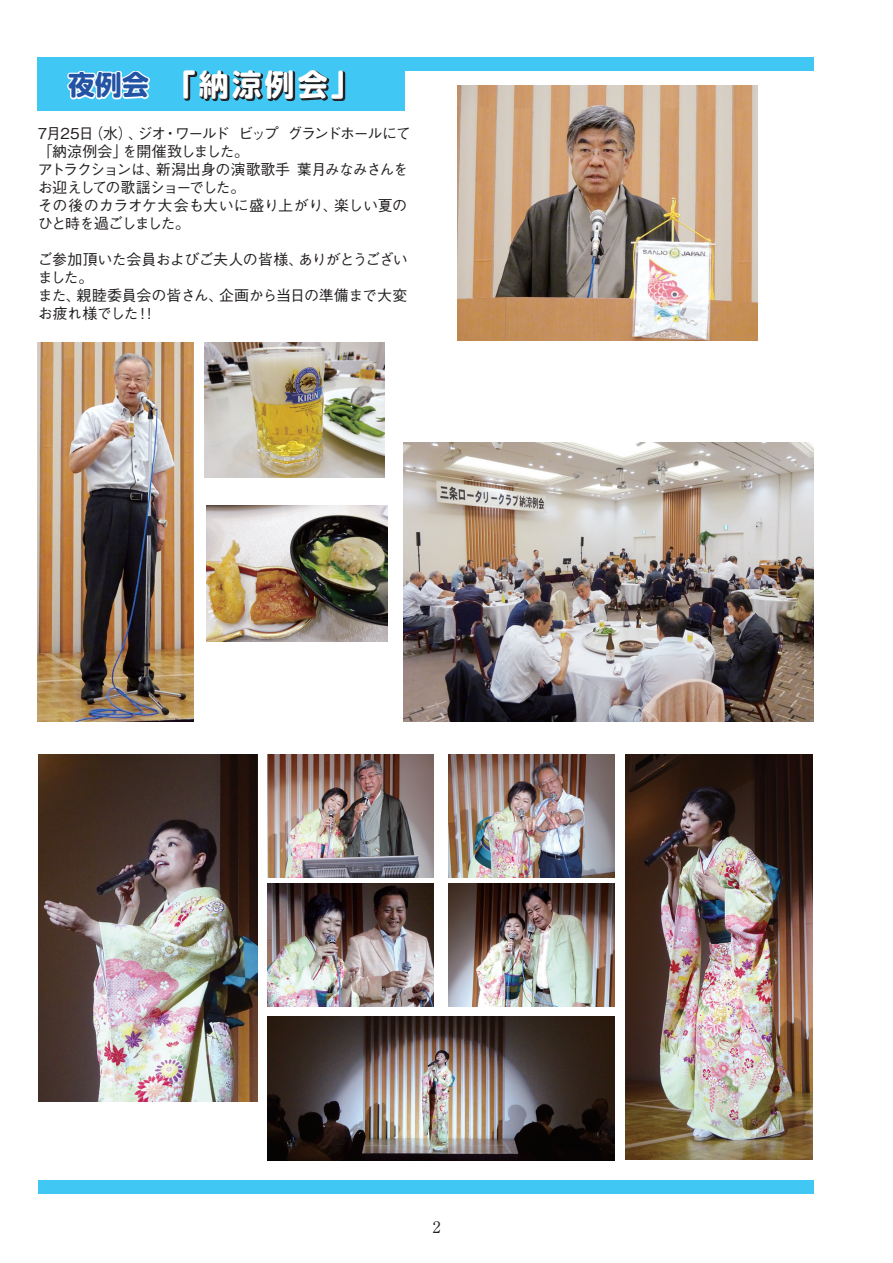
<style>
.page{position:relative;width:893px;height:1263px;background:#fff}
.page>*{position:absolute;margin:0;border:0;box-sizing:border-box;transform-origin:0 0}
.t1{font:700 30px "Soft Go Std";color:#fff}
.t2{font:15.75px "Ryumin Pr 5";color:#231f20}
.t3{font:500 15px/18px "Gothic BBB Pr 6";letter-spacing:-.05em;color:#231f20}
.s1{font-size:27px}
</style>
<div class="page">
<div style="left:38px;top:57px;width:367px;height:54px;background:#40c7f4"></div>
<svg style="left:67px;top:71px;width:83px;height:29px"></svg>
<div style="left:38px;top:1180px;width:775px;height:13px;background:#40c7f4"></div>
<div style="left:38px;top:57px;width:775px;height:13px;background:#40c7f4"></div>
<img style="left:458px;top:86px;width:299px;height:254px">
<img style="left:38px;top:343px;width:156px;height:378px">
<img style="left:39px;top:754px;width:218px;height:348px">
<img style="left:626px;top:754px;width:187px;height:406px">
<img style="left:205px;top:343px;width:180px;height:135px">
<img style="left:206px;top:505px;width:181px;height:136px">
<img style="left:404px;top:443px;width:409px;height:278px">
<img style="left:267px;top:754px;width:167px;height:123px">
<img style="left:267px;top:1016px;width:348px;height:144px">
<img style="left:448px;top:754px;width:167px;height:123px">
<img style="left:267px;top:883px;width:167px;height:123px">
<img style="left:448px;top:883px;width:167px;height:123px">
<svg style="left:184px;top:70px;width:162px;height:32px"></svg>
<h1 class="t1" style="left:68px;top:63px;width:294px"><span class="s1">夜例会</span> 「納涼例会」</h1>
<p class="t3" style="left:38px;top:123px;width:375px">7月25日（水）、ジオ・ワールド ビップ グランドホールにて「納涼例会」を開催致しました。<br>アトラクションは、新潟出身の演歌歌手 葉月みなみさんをお迎えしての歌謡ショーでした。<br>その後のカラオケ大会も大いに盛り上がり、楽しい夏のひと時を過ごしました。</p>
<p class="t3" style="left:38px;top:249px;width:371px">ご参加頂いた会員およびご夫人の皆様、ありがとうございました。<br>また、親睦委員会の皆さん、企画から当日の準備まで大変お疲れ様でした！！</p>
<p class="t2" style="left:433px;top:1214px;width:9px">2</p>
</div>
